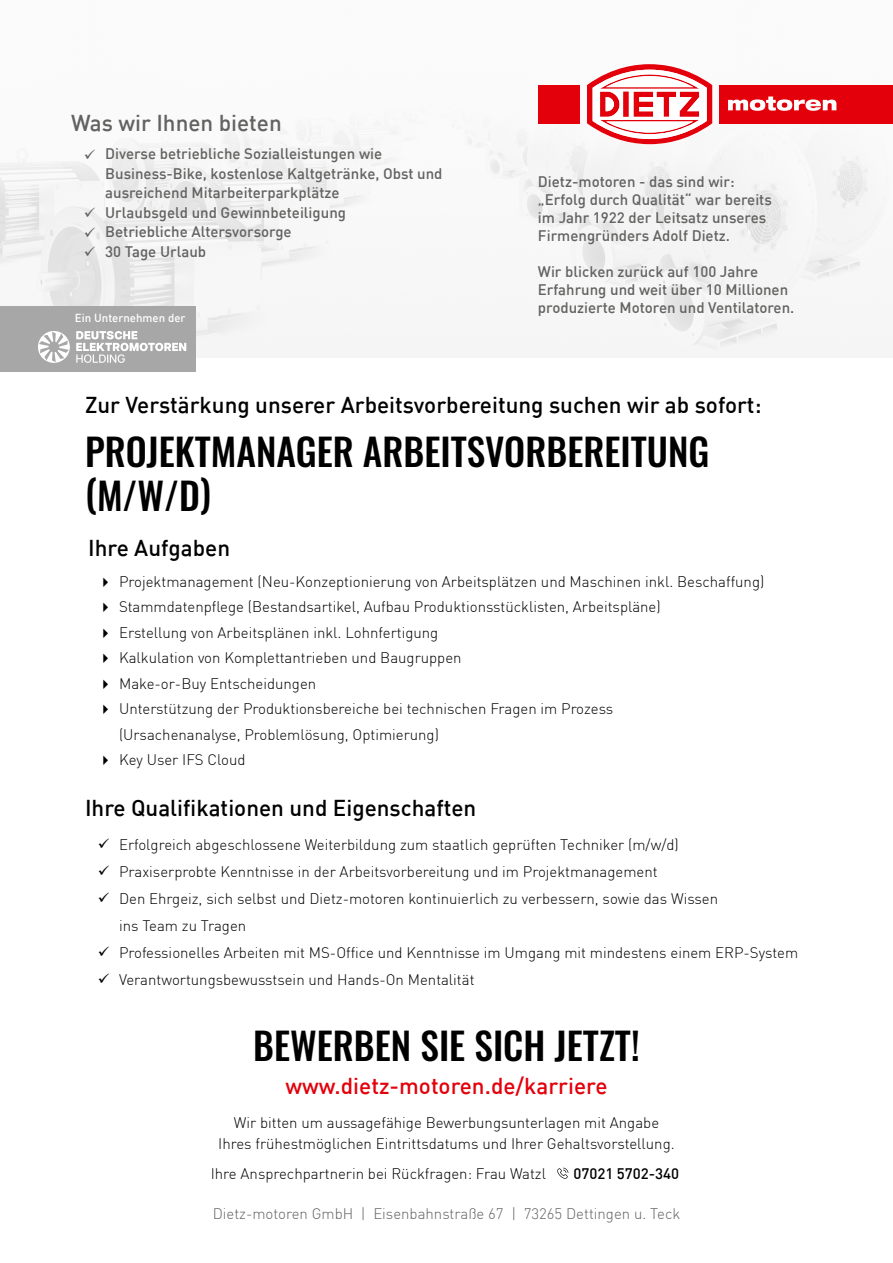
<style>
.page{position:relative;width:893px;height:1263px;background:#fff}
.page>*{position:absolute;margin:0;border:0;box-sizing:border-box;transform-origin:0 0}
.t1{font:500 37.5px/43.5px "Oswald";color:#000}
.t2{font:500 22.5px "DIN";color:#000}
.t3{font:500 22.5px "DIN";color:#e3000b}
.t4{font:500 22.5px "DIN";color:#626261}
.t5{font:300 15px "DIN";color:#000}
.t6{font:500 15px/19.5px "DIN";color:#626261}
.t7{font:300 15px "DIN";color:#626261}
.t8{font:500 15px "DIN";color:#000}
.t9{font:500 11.4px "DIN";color:#fff}
</style>
<div class="page">
<img style="left:0;top:85px;width:893px;height:265px">
<div style="left:538px;top:85px;width:42px;height:38px;background:#e3000b"></div>
<div style="left:719px;top:85px;width:174px;height:38px;background:#e3000b"></div>
<svg style="left:728px;top:96px;width:108px;height:15px"></svg>
<svg style="left:587px;top:64px;width:125px;height:80px"></svg>
<div style="left:0;top:306px;width:196px;height:66px;background:#a7a7a8"></div>
<svg style="left:76px;top:331px;width:110px;height:32px"></svg>
<svg style="left:38px;top:331px;width:32px;height:32px"></svg>
<svg style="left:557px;top:1167px;width:11px;height:12px"></svg>
<svg style="left:71px;top:161px;width:15px;height:1px"></svg>
<svg style="left:71px;top:219px;width:15px;height:1px"></svg>
<svg style="left:71px;top:239px;width:15px;height:1px"></svg>
<svg style="left:71px;top:258px;width:15px;height:1px"></svg>
<p class="t4" style="left:71px;top:108px;width:212px">Was wir Ihnen bieten</p>
<p class="t6" style="left:84px;top:144px;width:300px">✓ Diverse betriebliche Sozialleistungen wie</p>
<p class="t6" style="left:105px;top:163px;width:339px">Business-Bike, kostenlose Kaltgetränke, Obst und ausreichend Mitarbeiterparkplätze</p>
<p class="t6" style="left:84px;top:202px;width:264px">✓ Urlaubsgeld und Gewinnbeteiligung</p>
<p class="t6" style="left:84px;top:222px;width:209px">✓ Betriebliche Altersvorsorge</p>
<p class="t6" style="left:84px;top:241px;width:124px">✓ 30 Tage Urlaub</p>
<p class="t9" style="left:75px;top:311px;width:112px">Ein Unternehmen der</p>
<p class="t6" style="left:538px;top:171px;width:198px">Dietz-motoren - das sind wir:</p>
<p class="t6" style="left:538px;top:189px;width:235px">„Erfolg durch Qualität“ war bereits</p>
<p class="t6" style="left:538px;top:207px;width:230px">im Jahr 1922 der Leitsatz unseres</p>
<p class="t6" style="left:538px;top:225px;width:194px">Firmengründers Adolf Dietz.</p>
<p class="t6" style="left:538px;top:261px;width:222px">Wir blicken zurück auf 100 Jahre</p>
<p class="t6" style="left:538px;top:279px;width:252px">Erfahrung und weit über 10 Millionen</p>
<p class="t6" style="left:538px;top:297px;width:258px">produzierte Motoren und Ventilatoren.</p>
<p class="t2" style="left:85px;top:391px;width:678px">Zur Verstärkung unserer Arbeitsvorbereitung suchen wir ab sofort:</p>
<p class="t1" style="left:85px;top:433px;width:626px">PROJEKTMANAGER ARBEITSVORBEREITUNG (M/W/D)</p>
<p class="t2" style="left:88px;top:533px;width:143px">Ihre Aufgaben</p>
<p class="t5" style="left:98px;top:572px;width:668px">✔ Projektmanagement (Neu-Konzeptionierung von Arbeitsplätzen und Maschinen inkl. Beschaffung)</p>
<p class="t5" style="left:98px;top:598px;width:564px">✔ Stammdatenpflege (Bestandsartikel, Aufbau Produktionsstücklisten, Arbeitspläne)</p>
<p class="t5" style="left:98px;top:623px;width:342px">✔ Erstellung von Arbeitsplänen inkl. Lohnfertigung</p>
<p class="t5" style="left:98px;top:649px;width:365px">✔ Kalkulation von Komplettantrieben und Baugruppen</p>
<p class="t5" style="left:98px;top:674px;width:220px">✔ Make-or-Buy Entscheidungen</p>
<p class="t5" style="left:98px;top:700px;width:517px">✔ Unterstützung der Produktionsbereiche bei technischen Fragen im Prozess</p>
<p class="t5" style="left:119px;top:725px;width:321px">(Ursachenanalyse, Problemlösung, Optimierung)</p>
<p class="t5" style="left:98px;top:751px;width:149px">✔ Key User IFS Cloud</p>
<p class="t2" style="left:85px;top:793px;width:393px">Ihre Qualifikationen und Eigenschaften</p>
<p class="t5" style="left:98px;top:835px;width:582px">✓ Erfolgreich abgeschlossene Weiterbildung zum staatlich geprüften Techniker (m/w/d)</p>
<p class="t5" style="left:98px;top:862px;width:561px">✓ Praxiserprobte Kenntnisse in der Arbeitsvorbereitung und im Projektmanagement</p>
<p class="t5" style="left:98px;top:889px;width:622px">✓ Den Ehrgeiz, sich selbst und Dietz-motoren kontinuierlich zu verbessern, sowie das Wissen</p>
<p class="t5" style="left:119px;top:916px;width:129px">ins Team zu Tragen</p>
<p class="t5" style="left:98px;top:943px;width:702px">✓ Professionelles Arbeiten mit MS-Office und Kenntnisse im Umgang mit mindestens einem ERP-System</p>
<p class="t5" style="left:98px;top:970px;width:378px">✓ Verantwortungsbewusstsein und Hands-On Mentalität</p>
<p class="t1" style="left:253px;top:1026px;width:388px">BEWERBEN SIE SICH JETZT!</p>
<p class="t3" style="left:285px;top:1072px;width:323px">www.dietz-motoren.de/karriere</p>
<p class="t5" style="left:234px;top:1113px;width:427px">Wir bitten um aussagefähige Bewerbungsunterlagen mit Angabe</p>
<p class="t5" style="left:218px;top:1134px;width:458px">Ihres frühestmöglichen Eintrittsdatums und Ihrer Gehaltsvorstellung.</p>
<p class="t5" style="left:211px;top:1164px;width:337px">Ihre Ansprechpartnerin bei Rückfragen: Frau Watzl</p>
<p class="t8" style="left:573px;top:1163px;width:107px">07021 5702-340</p>
<p class="t7" style="left:213px;top:1204px;width:469px">Dietz-motoren GmbH | Eisenbahnstraße 67 | 73265 Dettingen u. Teck</p>
</div>
